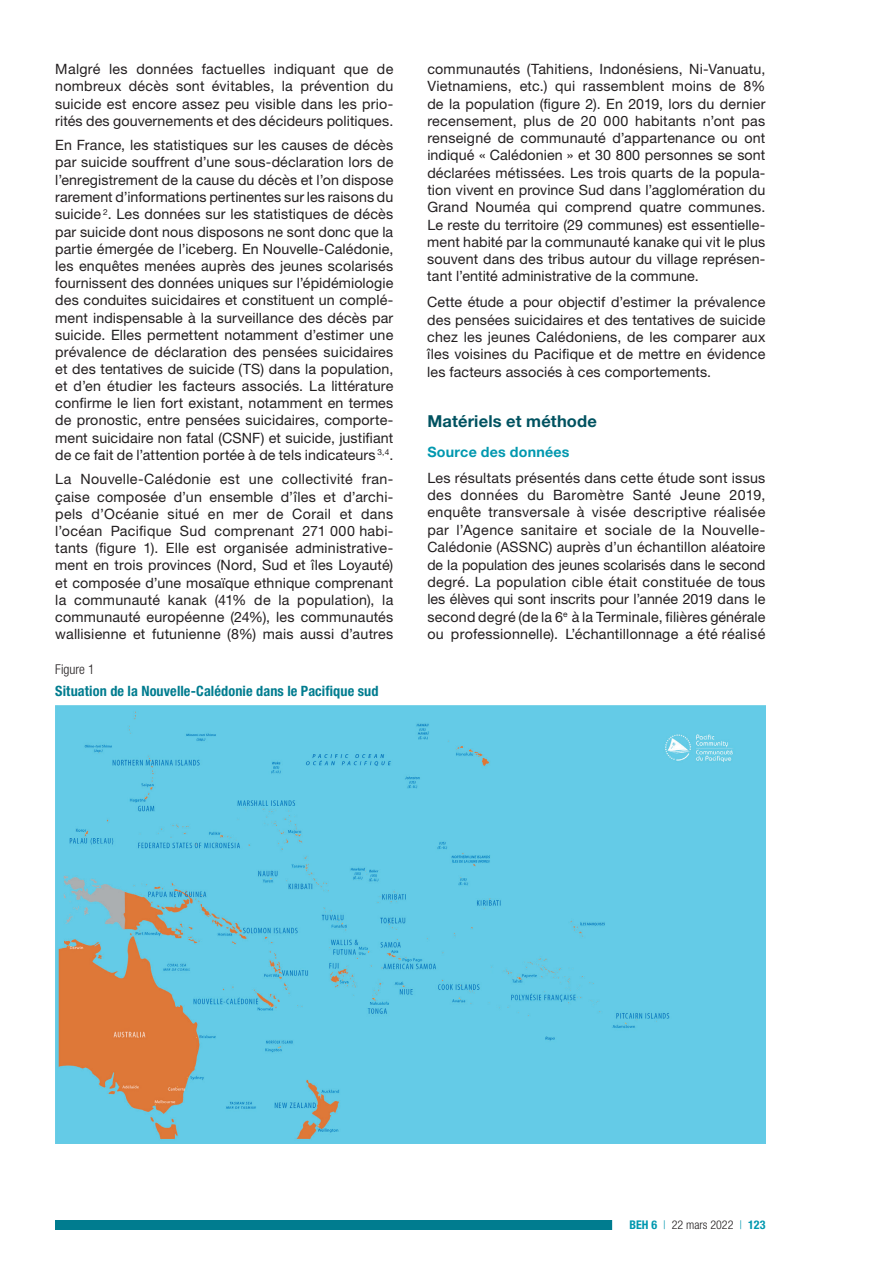
<style>
.page{position:relative;width:893px;height:1263px;background:#fff}
.page>*{position:absolute;margin:0;border:0;box-sizing:border-box;transform-origin:0 0}
.t1{font:700 16.5px "Helvetica Neue LT Std";letter-spacing:.01em;color:#005260}
.t2{font:14.25px/17.2px "Helvetica Neue LT Std";letter-spacing:.01em;color:#231f20;text-align:justify}
.t3{font:700 condensed 14.25px "Helvetica Neue LT Std";letter-spacing:.01em;color:#007c8f}
.t4{font:700 14.25px "Helvetica Neue LT Std";letter-spacing:.015em;color:#0098af}
.t5{font:300 condensed 13.5px "Helvetica Neue LT Std";color:#231f20}
.t6{font:300 condensed 12px "Helvetica Neue LT Std";color:#231f20}
.s1{font-weight:700;color:#0098af}
.s2{color:#0098af}
</style>
<div class="page">
<div style="left:55px;top:1220px;width:596px;height:10px;background:#007c8f"></div>
<div style="left:612px;top:1219px;width:171px;height:12px;background:#fff"></div>
<img style="left:55px;top:706px;width:710px;height:438px">
<p class="t2" style="left:55px;top:60px;width:340px">Malgré les données factuelles indiquant que de nombreux décès sont évitables, la prévention du suicide est encore assez peu visible dans les prio&shy;rités des gouvernements et des décideurs politiques.</p>
<p class="t2" style="left:55px;top:136px;width:340px">En France, les statistiques sur les causes de décès par suicide souffrent d’une sous-déclaration lors de l’enregistrement de la cause du décès et l’on dispose rarement d’informations pertinentes sur les raisons du suicide <sup>2</sup>. Les données sur les statistiques de décès par suicide dont nous disposons ne sont donc que la partie émergée de l’iceberg. En Nouvelle-Calédonie, les enquêtes menées auprès des jeunes scolarisés fournissent des données uniques sur l’épidémiologie des conduites suicidaires et constituent un complé&shy;ment indispensable à la surveillance des décès par suicide. Elles permettent notamment d’estimer une prévalence de déclaration des pensées suicidaires et des tentatives de suicide (TS) dans la population, et d’en étudier les facteurs associés. La littérature confirme le lien fort existant, notamment en termes de pronostic, entre pensées suicidaires, comporte&shy;ment suicidaire non fatal (CSNF) et suicide, justifiant de ce fait de l’attention portée à de tels indicateurs <sup>3,4</sup>.</p>
<p class="t2" style="left:55px;top:470px;width:340px">La Nouvelle-Calédonie est une collectivité fran&shy;çaise composée d’un ensemble d’îles et d’archi&shy;pels d’Océanie situé en mer de Corail et dans l’océan Pacifique Sud comprenant 271 000 habi&shy;tants (figure 1). Elle est organisée administrative&shy;ment en trois provinces (Nord, Sud et îles Loyauté) et composée d’une mosaïque ethnique comprenant la communauté kanak (41% de la population), la communauté européenne (24%), les communautés wallisienne et futunienne (8%) mais aussi d’autres</p>
<p class="t5" style="left:55px;top:662px;width:41px">Figure 1</p>
<p class="t3" style="left:55px;top:682px;width:325px">Situation de la Nouvelle-Calédonie dans le Pacifique sud</p>
<p class="t2" style="left:427px;top:60px;width:340px">communautés (Tahitiens, Indonésiens, Ni-Vanuatu, Vietnamiens, etc.) qui rassemblent moins de 8% de la population (figure 2). En 2019, lors du dernier recensement, plus de 20 000 habitants n’ont pas renseigné de communauté d’appartenance ou ont indiqué « Calédonien » et 30 800 personnes se sont déclarées métissées. Les trois quarts de la popula&shy;tion vivent en province Sud dans l’agglomération du Grand Nouméa qui comprend quatre communes.<br>Le reste du territoire (29 communes) est essentielle&shy;ment habité par la communauté kanake qui vit le plus souvent dans des tribus autour du village représen&shy;tant l’entité administrative de la commune.</p>
<p class="t2" style="left:427px;top:293px;width:340px">Cette étude a pour objectif d’estimer la prévalence des pensées suicidaires et des tentatives de suicide chez les jeunes Calédoniens, de les comparer aux îles voisines du Pacifique et de mettre en évidence les facteurs associés à ces comportements.</p>
<p class="t1" style="left:427px;top:411px;width:171px">Matériels et méthode</p>
<p class="t4" style="left:427px;top:443px;width:144px">Source des données</p>
<p class="t2" style="left:427px;top:469px;width:340px">Les résultats présentés dans cette étude sont issus des données du Baromètre Santé Jeune 2019, enquête transversale à visée descriptive réalisée par l’Agence sanitaire et sociale de la Nouvelle-Calédonie (ASSNC) auprès d’un échantillon aléatoire de la population des jeunes scolarisés dans le second degré. La population cible était constituée de tous les élèves qui sont inscrits pour l’année 2019 dans le second degré (de la 6<sup>e</sup> à la Terminale, filières générale ou professionnelle). L’échantillonnage a été réalisé</p>
<p class="t6" style="left:629px;top:1218px;width:138px"><span class="s1">BEH 6</span> <span class="s2">|</span> 22 mars 2022 <span class="s2">|</span> <span class="s1">123</span></p>
</div>
